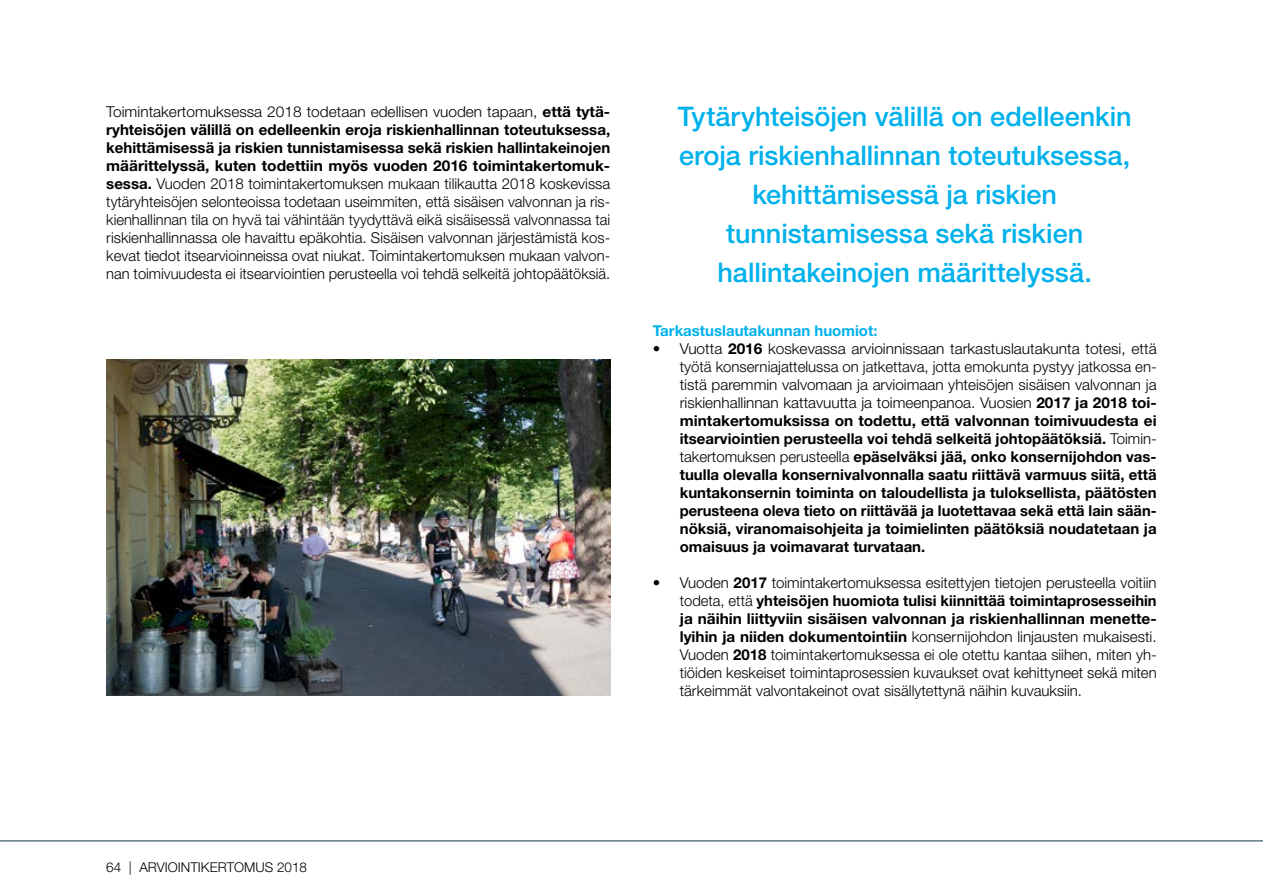
<style>
.page{position:relative;width:1263px;height:893px;background:#fff}
.page>*{position:absolute;margin:0;border:0;box-sizing:border-box;transform-origin:0 0}
.t1{font:500 27px/39px "Helvetica Neue LT Std";color:#00b1eb;text-align:center}
.t2{font:300 15px/18px "Helvetica Neue LT Std";color:#000;text-align:justify}
.t3{font:700 15px/18px "Helvetica Neue LT Std";color:#000;text-align:justify}
.t4{font:700 15px "Helvetica Neue LT Std";color:#00b1eb}
.t5{font:300 13.5px "Helvetica Neue LT Std";color:#000}
.s1{font-weight:700}
.s2{font-weight:300}
</style>
<div class="page">
<svg style="left:0;top:840px;width:1263px;height:2px;background:#879ba1"></svg>
<img style="left:106px;top:360px;width:504px;height:336px">
<p class="t2" style="left:106px;top:102px;width:505px">Toimintakertomuksessa 2018 todetaan edellisen vuoden tapaan, <span class="s1">että tytä&shy;ryhteisöjen välillä on edelleenkin eroja riskienhallinnan toteutuksessa, kehittämisessä ja riskien tunnistamisessa sekä riskien hallintakeinojen määrittelyssä, kuten todettiin myös vuoden 2016 toimintakertomuk&shy;sessa.</span> Vuoden 2018 toimintakertomuksen mukaan tilikautta 2018 koskevissa tytäryhteisöjen selonteoissa todetaan useimmiten, että sisäisen valvonnan ja ris&shy;kienhallinnan tila on hyvä tai vähintään tyydyttävä eikä sisäisessä valvonnassa tai riskienhallinnassa ole havaittu epäkohtia. Sisäisen valvonnan järjestämistä kos&shy;kevat tiedot itsearvioinneissa ovat niukat. Toimintakertomuksen mukaan valvon&shy;nan toimivuudesta ei itsearviointien perusteella voi tehdä selkeitä johtopäätöksiä.</p>
<h1 class="t1" style="left:678px;top:96px;width:455px">Tytäryhteisöjen välillä on edelleenkin eroja riskienhallinnan toteutuksessa, kehittämisessä ja riskien tunnistamisessa sekä riskien hallintakeinojen määrittelyssä.</h1>
<p class="t4" style="left:653px;top:321px;width:226px">Tarkastuslautakunnan huomiot:</p>
<p class="t3" style="left:680px;top:339px;width:478px;text-indent:-27px"><span class="s2">• Vuotta</span> 2016 <span class="s2">koskevassa arvioinnissaan tarkastuslautakunta totesi, että työtä konserniajattelussa on jatkettava, jotta emokunta pystyy jatkossa en&shy;tistä paremmin valvomaan ja arvioimaan yhteisöjen sisäisen valvonnan ja riskienhallinnan kattavuutta ja toimeenpanoa. Vuosien</span> 2017 ja 2018 toi&shy;mintakertomuksissa on todettu, että valvonnan toimivuudesta ei itsearviointien perusteella voi tehdä selkeitä johtopäätöksiä. <span class="s2">Toimin&shy;takertomuksen perusteella</span> epäselväksi jää, onko konsernijohdon vas&shy;tuulla olevalla konsernivalvonnalla saatu riittävä varmuus siitä, että kuntakonsernin toiminta on taloudellista ja tuloksellista, päätösten perusteena oleva tieto on riittävää ja luotettavaa sekä että lain sään&shy;nöksiä, viranomaisohjeita ja toimielinten päätöksiä noudatetaan ja omaisuus ja voimavarat turvataan.</p>
<p class="t2" style="left:680px;top:573px;width:478px;text-indent:-27px">• Vuoden <span class="s1">2017</span> toimintakertomuksessa esitettyjen tietojen perusteella voitiin todeta, että <span class="s1">yhteisöjen huomiota tulisi kiinnittää toimintaprosesseihin ja näihin liittyviin sisäisen valvonnan ja riskienhallinnan menette&shy;lyihin ja niiden dokumentointiin</span> konsernijohdon linjausten mukaisesti.<br>Vuoden <span class="s1">2018</span> toimintakertomuksessa ei ole otettu kantaa siihen, miten yh&shy;tiöiden keskeiset toimintaprosessien kuvaukset ovat kehittyneet sekä miten tärkeimmät valvontakeinot ovat sisällytettynä näihin kuvauksiin.</p>
<p class="t5" style="left:106px;top:858px;width:202px">64 | ARVIOINTIKERTOMUS 2018</p>
</div>
